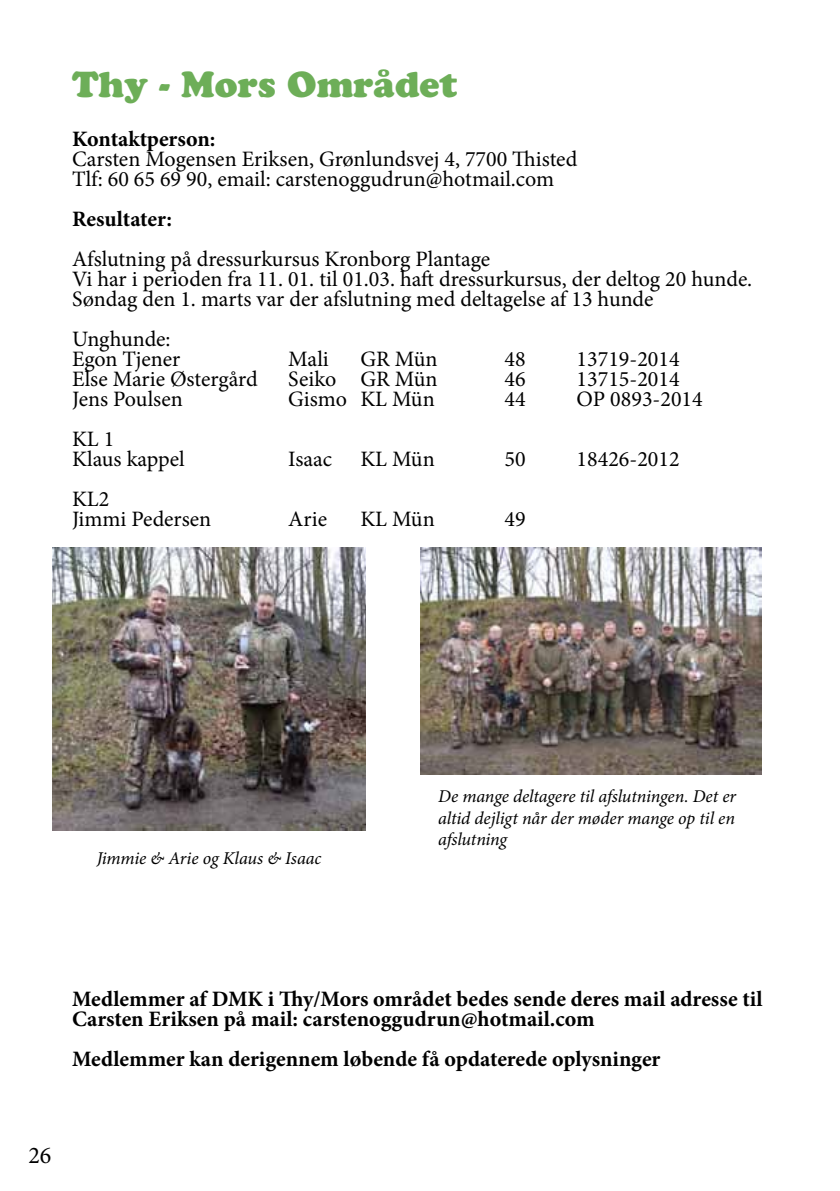
<style>
.page{position:relative;width:840px;height:1191px;background:#fff}
.page>*{position:absolute;margin:0;border:0;box-sizing:border-box;transform-origin:0 0}
.t1{font:36px "Cooper Black Std";color:#6dae58}
.t2{font:24px "Minion Pro";color:#000}
.t3{font:22px/20px "Minion Pro";color:#000}
.t4{font:700 22px/20px "Minion Pro";color:#000}
.t5{font:italic 18px/21.6px "Minion Pro";letter-spacing:-.005em;color:#000;text-align:justify}
</style>
<div class="page">
<img style="left:420px;top:547px;width:341px;height:227px">
<img style="left:53px;top:547px;width:312px;height:284px">
<h1 class="t1" style="left:72px;top:63px;width:386px">Thy - Mors Området</h1>
<p class="t4" style="left:72px;top:129px;width:145px">Kontaktperson:</p>
<p class="t3" style="left:72px;top:149px;width:506px">Carsten Mogensen Eriksen, Grønlundsvej 4, 7700 Thisted<br>Tlf: 60 65 69 90, email: carstenoggudrun@hotmail.com</p>
<p class="t4" style="left:72px;top:209px;width:101px">Resultater:</p>
<p class="t3" style="left:72px;top:249px;width:681px">Afslutning på dressurkursus Kronborg Plantage<br>Vi har i perioden fra 11. 01. til 01.03. haft dressurkursus, der deltog 20 hunde.<br>Søndag den 1. marts var der afslutning med deltagelse af 13 hunde</p>
<p class="t3" style="left:72px;top:329px;width:110px">Unghunde:<br>Egon Tjener</p>
<p class="t3" style="left:288px;top:349px;width:42px">Mali</p>
<p class="t3" style="left:360px;top:349px;width:78px">GR Mün</p>
<p class="t3" style="left:504px;top:349px;width:23px">48</p>
<p class="t3" style="left:576px;top:349px;width:104px">13719-2014</p>
<p class="t3" style="left:72px;top:369px;width:187px">Else Marie Østergård</p>
<p class="t3" style="left:288px;top:369px;width:150px">Seiko GR Mün</p>
<p class="t3" style="left:504px;top:369px;width:23px">46</p>
<p class="t3" style="left:576px;top:369px;width:104px">13715-2014</p>
<p class="t3" style="left:72px;top:389px;width:112px">Jens Poulsen</p>
<p class="t3" style="left:288px;top:389px;width:148px">Gismo KL Mün</p>
<p class="t3" style="left:504px;top:389px;width:23px">44</p>
<p class="t3" style="left:576px;top:389px;width:127px">OP 0893-2014</p>
<p class="t3" style="left:72px;top:429px;width:114px">KL 1<br>Klaus kappel</p>
<p class="t3" style="left:288px;top:449px;width:45px">Isaac</p>
<p class="t3" style="left:360px;top:449px;width:76px">KL Mün</p>
<p class="t3" style="left:504px;top:449px;width:23px">50</p>
<p class="t3" style="left:576px;top:449px;width:104px">18426-2012</p>
<p class="t3" style="left:72px;top:489px;width:141px">KL2<br>Jimmi Pedersen</p>
<p class="t3" style="left:288px;top:509px;width:40px">Arie</p>
<p class="t3" style="left:360px;top:509px;width:76px">KL Mün</p>
<p class="t3" style="left:504px;top:509px;width:23px">49</p>
<p class="t5" style="left:97px;top:847px;width:226px">Jimmie &amp; Arie og Klaus &amp; Isaac</p>
<p class="t5" style="left:438px;top:785px;width:299px">De mange deltagere til afslutningen. Det er altid dejligt når der møder mange op til en afslutning</p>
<p class="t4" style="left:72px;top:989px;width:691px">Medlemmer af DMK i Thy/Mors området bedes sende deres mail adresse til<br>Carsten Eriksen på mail: carstenoggudrun@hotmail.com</p>
<p class="t4" style="left:72px;top:1049px;width:589px">Medlemmer kan derigennem løbende få opdaterede oplysninger</p>
<p class="t2" style="left:28px;top:1139px;width:25px">26</p>
</div>
